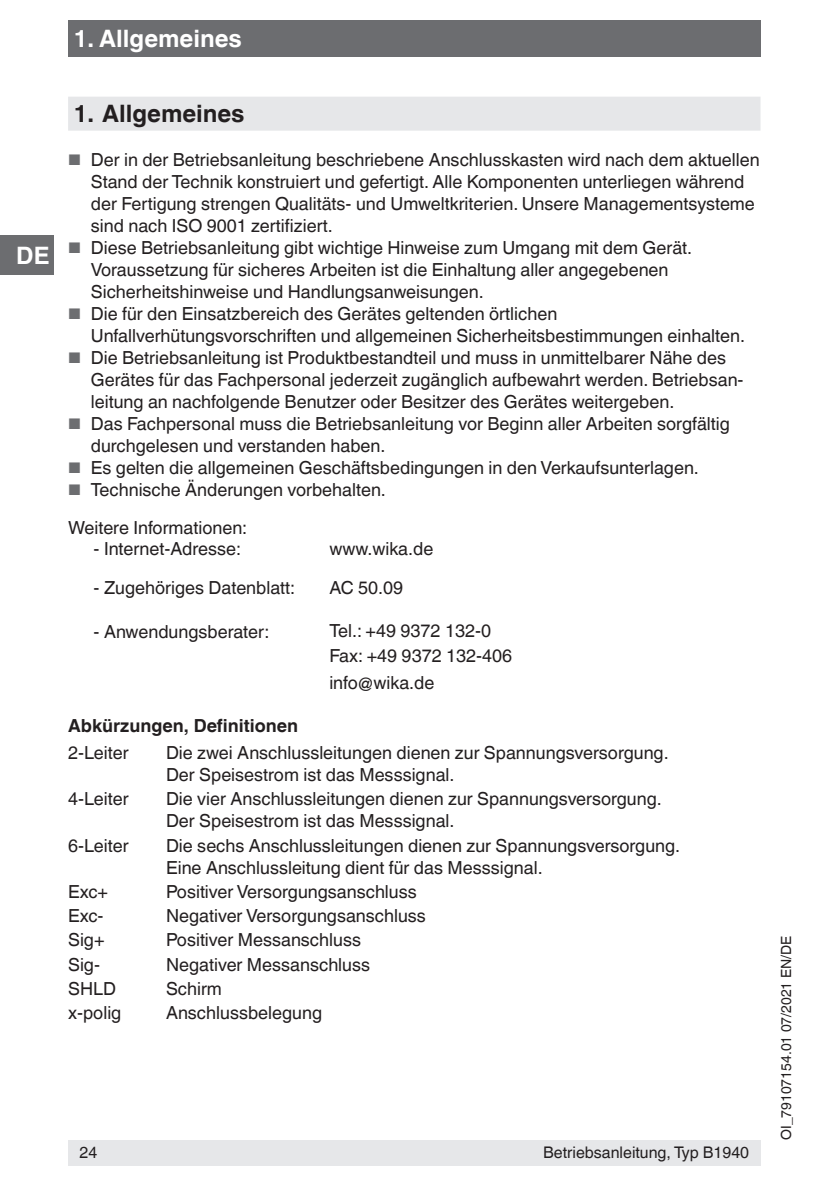
<style>
.page{position:relative;width:840px;height:1191px;background:#fff}
.page>*{position:absolute;margin:0;border:0;box-sizing:border-box;transform-origin:0 0}
.t1{font:700 24px "Helvetica World";color:#fff}
.t2{font:700 24px "Helvetica World";color:#231f20}
.t3{font:18px/22px "Helvetica World";color:#231f20}
.t4{font:700 18px "Helvetica World";color:#231f20}
.t5{font:16px "Helvetica World";color:#231f20}
.t6{font:14px "Helvetica World";color:#231f20}
.s1{font-size:15.4px;color:#6c6d70}
</style>
<div class="page">
<div style="left:68px;top:1140px;width:692px;height:25px;background:#e6e7e9"></div>
<div style="left:0;top:236px;width:54px;height:39px;background:#6c6d70"></div>
<div style="left:68px;top:20px;width:692px;height:37px;background:#6c6d70"></div>
<div style="left:68px;top:97px;width:692px;height:34px;background:#e6e7e9"></div>
<h1 class="t1" style="left:74px;top:25px;width:169px">1. Allgemeines</h1>
<h1 class="t1" style="left:16px;top:242px;width:35px">DE</h1>
<h1 class="t2" style="left:74px;top:100px;width:172px">1. Allgemeines</h1>
<p class="t3" style="left:91px;top:149px;width:670px;text-indent:-23px"><span class="s1">■</span> Der in der Betriebsanleitung beschriebene Anschlusskasten wird nach dem aktuellen Stand der Technik konstruiert und gefertigt. Alle Komponenten unterliegen während der Fertigung strengen Qualitäts- und Umweltkriterien. Unsere Managementsysteme sind nach ISO 9001 zertifiziert.</p>
<p class="t3" style="left:91px;top:237px;width:602px;text-indent:-23px"><span class="s1">■</span> Diese Betriebsanleitung gibt wichtige Hinweise zum Umgang mit dem Gerät.<br>Voraussetzung für sicheres Arbeiten ist die Einhaltung aller angegebenen<br>Sicherheitshinweise und Handlungsanweisungen.</p>
<p class="t3" style="left:91px;top:303px;width:655px;text-indent:-23px"><span class="s1">■</span> Die für den Einsatzbereich des Gerätes geltenden örtlichen<br>Unfallverhütungsvorschriften und allgemeinen Sicherheitsbestimmungen einhalten.</p>
<p class="t3" style="left:91px;top:347px;width:654px;text-indent:-23px"><span class="s1">■</span> Die Betriebsanleitung ist Produktbestandteil und muss in unmittelbarer Nähe des<br>Gerätes für das Fachpersonal jederzeit zugänglich aufbewahrt werden. Betriebsan&shy;leitung an nachfolgende Benutzer oder Besitzer des Gerätes weitergeben.</p>
<p class="t3" style="left:91px;top:413px;width:640px;text-indent:-23px"><span class="s1">■</span> Das Fachpersonal muss die Betriebsanleitung vor Beginn aller Arbeiten sorgfältig durchgelesen und verstanden haben.</p>
<p class="t3" style="left:68px;top:457px;width:632px"><span class="s1">■</span> Es gelten die allgemeinen Geschäftsbedingungen in den Verkaufsunterlagen.</p>
<p class="t3" style="left:68px;top:471px;width:319px;line-height:38px"><span class="s1">■</span> Technische Änderungen vorbehalten.<br>Weitere Informationen:</p>
<p class="t3" style="left:94px;top:538px;width:149px">- Internet-Adresse:</p>
<p class="t3" style="left:329px;top:538px;width:105px">www.wika.de</p>
<p class="t3" style="left:94px;top:577px;width:203px">- Zugehöriges Datenblatt:</p>
<p class="t3" style="left:329px;top:577px;width:75px">AC 50.09</p>
<p class="t3" style="left:94px;top:620px;width:177px">- Anwendungsberater:</p>
<p class="t3" style="left:329px;top:618px;width:184px;line-height:24.8px">Tel.: +49 9372 132-0<br>Fax: +49 9372 132-406</p>
<p class="t3" style="left:329px;top:671px;width:107px">info@wika.de</p>
<p class="t4" style="left:68px;top:715px;width:231px">Abkürzungen, Definitionen</p>
<p class="t3" style="left:68px;top:742px;width:62px">2-Leiter</p>
<p class="t3" style="left:166px;top:742px;width:504px">Die zwei Anschlussleitungen dienen zur Spannungsversorgung.<br>Der Speisestrom ist das Messsignal.</p>
<p class="t3" style="left:68px;top:788px;width:62px">4-Leiter</p>
<p class="t3" style="left:166px;top:788px;width:497px">Die vier Anschlussleitungen dienen zur Spannungsversorgung.<br>Der Speisestrom ist das Messsignal.</p>
<p class="t3" style="left:68px;top:834px;width:62px">6-Leiter</p>
<p class="t3" style="left:166px;top:834px;width:515px">Die sechs Anschlussleitungen dienen zur Spannungsversorgung.<br>Eine Anschlussleitung dient für das Messsignal.</p>
<p class="t3" style="left:68px;top:880px;width:42px">Exc+</p>
<p class="t3" style="left:166px;top:880px;width:252px">Positiver Versorgungsanschluss</p>
<p class="t3" style="left:68px;top:905px;width:37px">Exc-</p>
<p class="t3" style="left:166px;top:905px;width:261px">Negativer Versorgungsanschluss</p>
<p class="t3" style="left:68px;top:929px;width:38px">Sig+</p>
<p class="t3" style="left:166px;top:929px;width:196px">Positiver Messanschluss</p>
<p class="t3" style="left:68px;top:953px;width:33px">Sig-</p>
<p class="t3" style="left:166px;top:953px;width:205px">Negativer Messanschluss</p>
<p class="t3" style="left:68px;top:977px;width:50px">SHLD</p>
<p class="t3" style="left:166px;top:977px;width:57px">Schirm</p>
<p class="t3" style="left:68px;top:1002px;width:55px">x-polig</p>
<p class="t3" style="left:166px;top:1002px;width:157px">Anschlussbelegung</p>
<p class="t5" style="left:79px;top:1143px;width:19px">24</p>
<p class="t5" style="left:543px;top:1143px;width:207px">Betriebsanleitung, Typ B1940</p>
<p class="t6" style="left:777px;top:1140px;width:205px;rotate:-90deg">OI_79107154.01 07/2021 EN/DE</p>
</div>
